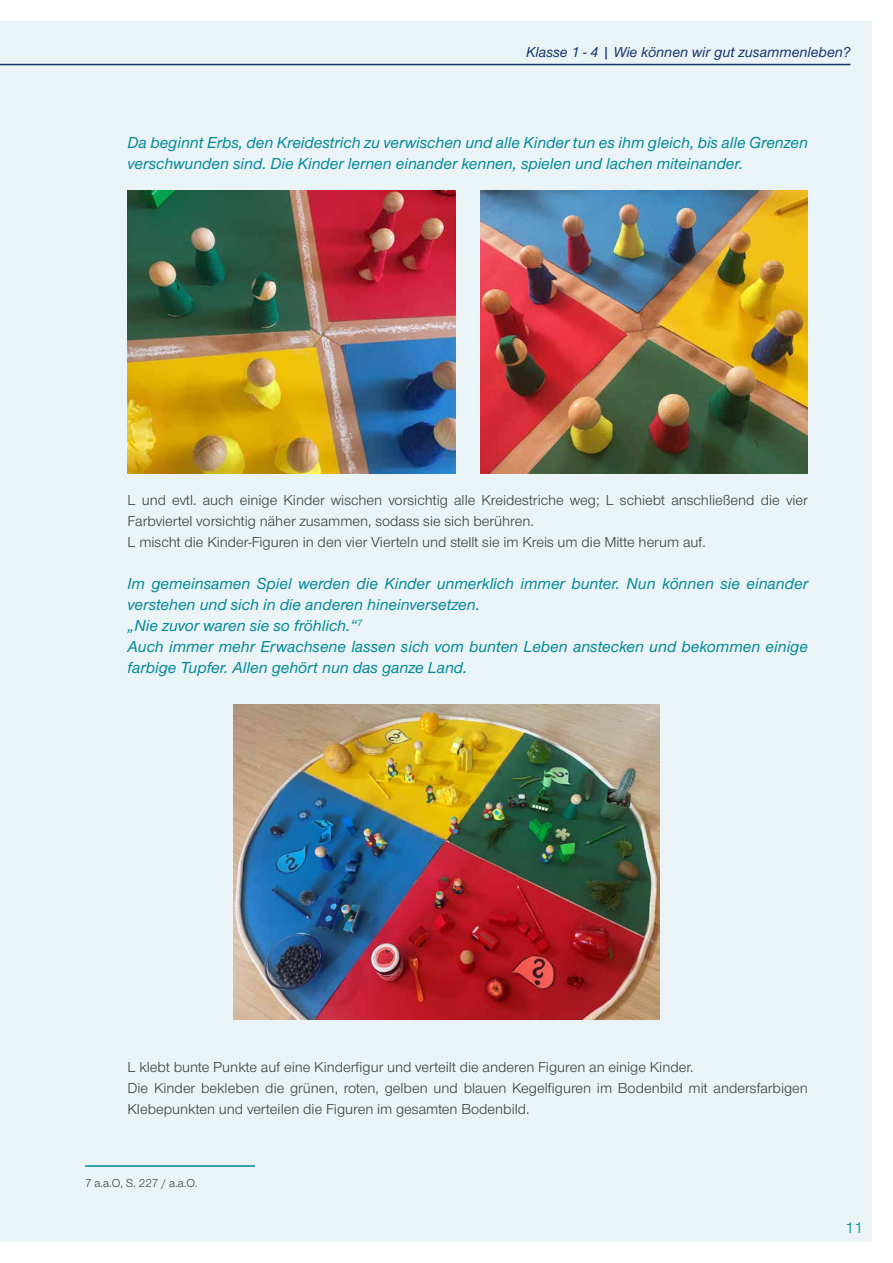
<style>
.page{position:relative;width:893px;height:1263px;background:#fff}
.page>*{position:absolute;margin:0;border:0;box-sizing:border-box;transform-origin:0 0}
.t1{font:italic 500 16.5px/21px "Nordelbica";color:#089}
.t2{font:16.5px "Nordelbica";color:#089}
.t3{font:15px/21px "Nordelbica";color:#3c3c3b}
.t4{font:italic 500 15px "Nordelbica";color:#13336d}
.t5{font:12px "Nordelbica";color:#3c3c3b}
</style>
<div class="page">
<div style="left:0;top:21px;width:872px;height:1221px;background:#eaf3f6"></div>
<hr style="left:0;top:64px;width:850px;height:1px;background:#13336d">
<hr style="left:85px;top:1165px;width:170px;height:2px;background:#089">
<img style="left:128px;top:190px;width:327px;height:284px">
<img style="left:480px;top:190px;width:328px;height:284px">
<img style="left:233px;top:705px;width:427px;height:315px">
<p class="t4" style="left:526px;top:44px;width:326px">Klasse 1 - 4 | Wie können wir gut zusammenleben?</p>
<p class="t1" style="left:128px;top:132px;width:682px">Da beginnt Erbs, den Kreidestrich zu verwischen und alle Kinder tun es ihm gleich, bis alle Grenzen verschwunden sind. Die Kinder lernen einander kennen, spielen und lachen miteinander.</p>
<p class="t3" style="left:128px;top:490px;width:682px">L und evtl. auch einige Kinder wischen vorsichtig alle Kreidestriche weg; L schiebt anschließend die vier<br>Farbviertel vorsichtig näher zusammen, sodass sie sich berühren.<br>L mischt die Kinder-Figuren in den vier Vierteln und stellt sie im Kreis um die Mitte herum auf.</p>
<p class="t1" style="left:128px;top:573px;width:682px">Im gemeinsamen Spiel werden die Kinder unmerklich immer bunter. Nun können sie einander verstehen und sich in die anderen hineinversetzen.<br>„Nie zuvor waren sie so fröhlich.“<sup>7<br></sup>Auch immer mehr Erwachsene lassen sich vom bunten Leben anstecken und bekommen einige farbige Tupfer. Allen gehört nun das ganze Land.</p>
<p class="t3" style="left:128px;top:1057px;width:682px">L klebt bunte Punkte auf eine Kinderfigur und verteilt die anderen Figuren an einige Kinder.<br>Die Kinder bekleben die grünen, roten, gelben und blauen Kegelfiguren im Bodenbild mit andersfarbigen<br>Klebepunkten und verteilen die Figuren im gesamten Bodenbild.</p>
<p class="t5" style="left:85px;top:1176px;width:114px">7 a.a.O, S. 227 / a.a.O.</p>
<p class="t2" style="left:845px;top:1218px;width:20px">11</p>
</div>
